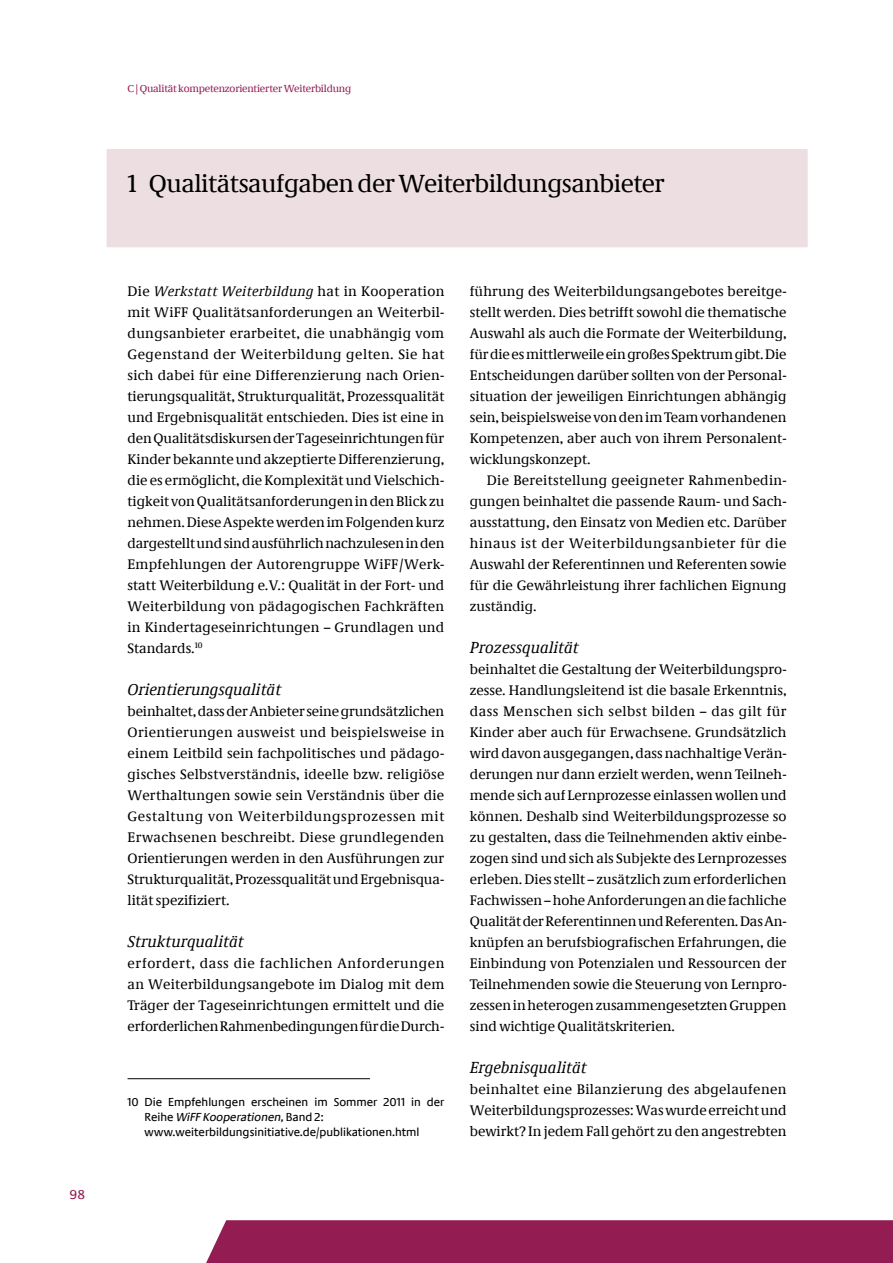
<style>
.page{position:relative;width:893px;height:1263px;background:#fff}
.page>*{position:absolute;margin:0;border:0;box-sizing:border-box;transform-origin:0 0}
.t1{font:25.5px "Neue Demos";letter-spacing:-.02em;color:#000}
.t2{font:italic 16.5px "Neue Demos";color:#000}
.t3{font:14.25px/21px "Neue Demos";color:#000;text-align:justify}
.t4{font:13.5px "Neue Praxis";color:#931d52}
.t5{font:12px/15px "Neue Praxis";color:#000}
.t6{font:10.5px "Neue Demos";letter-spacing:-.02em;color:#931d52}
.s1{font-style:italic}
</style>
<div class="page">
<div style="left:206px;top:1220px;width:687px;height:43px;background:#931d52"></div>
<hr style="left:128px;top:1078px;width:242px;height:1px;background:#000">
<div style="left:106px;top:149px;width:702px;height:99px;background:#eddfe1"></div>
<p class="t4" style="left:69px;top:1186px;width:17px">98</p>
<p class="t6" style="left:128px;top:82px;width:225px">C | Qualität kompetenzorientierter Weiterbildung</p>
<h1 class="t1" style="left:128px;top:168px;width:539px">1 Qualitätsaufgaben der Weiterbildungsanbieter</h1>
<p class="t3" style="left:128px;top:281px;width:318px">Die <span class="s1">Werkstatt Weiterbildung</span> hat in Kooperation mit WiFF Qualitätsanforderungen an Weiterbil&shy;dungsanbieter erarbeitet, die unabhängig vom Gegenstand der Weiterbildung gelten. Sie hat sich dabei für eine Differenzierung nach Orien&shy;tierungsqualität, Strukturqualität, Prozessqualität und Ergebnisqualität entschieden. Dies ist eine in den Qualitätsdiskursen der Tageseinrichtungen für Kinder bekannte und akzeptierte Differenzierung, die es ermöglicht, die Komplexität und Vielschich&shy;tigkeit von Qualitätsanforderungen in den Blick zu nehmen. Diese Aspekte werden im Folgenden kurz dargestellt und sind ausführlich nachzulesen in den Empfehlungen der Autorengruppe WiFF/Werk&shy;statt Weiterbildung e.V.: Qualität in der Fort- und Weiterbildung von pädagogischen Fachkräften in Kindertageseinrichtungen – Grundlagen und Standards.<sup>10</sup></p>
<p class="t2" style="left:128px;top:680px;width:155px">Orientierungsqualität</p>
<p class="t3" style="left:128px;top:701px;width:318px">beinhaltet, dass der Anbieter seine grundsätzlichen Orientierungen ausweist und beispielsweise in einem Leitbild sein fachpolitisches und pädago&shy;gisches Selbstverständnis, ideelle bzw. religiöse Werthaltungen sowie sein Verständnis über die Gestaltung von Weiterbildungsprozessen mit Erwachsenen beschreibt. Diese grundlegenden Orientierungen werden in den Ausführungen zur Strukturqualität, Prozessqualität und Ergebnisqua&shy;lität spezifiziert.</p>
<p class="t2" style="left:128px;top:932px;width:118px">Strukturqualität</p>
<p class="t3" style="left:128px;top:953px;width:318px">erfordert, dass die fachlichen Anforderungen an Weiterbildungsangebote im Dialog mit dem Träger der Tageseinrichtungen ermittelt und die erforderlichen Rahmenbedingungen für die Durch-</p>
<p class="t5" style="left:145px;top:1095px;width:301px;text-indent:-17px">10 Die Empfehlungen erscheinen im Sommer 2011 in der<br>Re i h e <span class="s1">WiFF Kooperationen,</span>B a n d 2 : www.weiterbildungsinitiative.de/publikationen.html</p>
<p class="t3" style="left:470px;top:281px;width:318px">führung des Weiterbildungsangebotes bereitge&shy;stellt werden. Dies betrifft sowohl die thematische Auswahl als auch die Formate der Weiterbildung, für die es mittlerweile ein großes Spektrum gibt. Die Entscheidungen darüber sollten von der Personal&shy;situation der jeweiligen Einrichtungen abhängig sein, beispielsweise von den im Team vorhandenen Kompetenzen, aber auch von ihrem Personalent&shy;wicklungskonzept.</p>
<p class="t3" style="left:470px;top:470px;width:318px;text-indent:17px">Die Bereitstellung geeigneter Rahmenbedin&shy;gungen beinhaltet die passende Raum- und Sach&shy;ausstattung, den Einsatz von Medien etc. Darüber hinaus ist der Weiterbildungsanbieter für die Auswahl der Referentinnen und Referenten sowie für die Gewährleistung ihrer fachlichen Eignung zuständig.</p>
<p class="t2" style="left:470px;top:638px;width:110px">Prozessqualität</p>
<p class="t3" style="left:470px;top:659px;width:318px">beinhaltet die Gestaltung der Weiterbildungspro&shy;zesse. Handlungsleitend ist die basale Erkenntnis, dass Menschen sich selbst bilden – das gilt für Kinder aber auch für Erwachsene. Grundsätzlich wird davon ausgegangen, dass nachhaltige Verän&shy;derungen nur dann erzielt werden, wenn Teilneh&shy;mende sich auf Lernprozesse einlassen wollen und können. Deshalb sind Weiterbildungsprozesse so zu gestalten, dass die Teilnehmenden aktiv einbe&shy;zogen sind und sich als Subjekte des Lernprozesses erleben. Dies stellt – zusätzlich zum erforderlichen Fachwissen – hohe Anforderungen an die fachliche Qualität der Referentinnen und Referenten. Das An&shy;knüpfen an berufsbiografischen Erfahrungen, die Einbindung von Potenzialen und Ressourcen der Teilnehmenden sowie die Steuerung von Lernpro&shy;zessen in heterogen zusammengesetzten Gruppen sind wichtige Qualitätskriterien.</p>
<p class="t2" style="left:470px;top:1058px;width:118px">Ergebnisqualität</p>
<p class="t3" style="left:470px;top:1079px;width:318px">beinhaltet eine Bilanzierung des abgelaufenen Weiterbildungsprozesses: Was wurde erreicht und bewirkt? In jedem Fall gehört zu den angestrebten</p>
</div>
